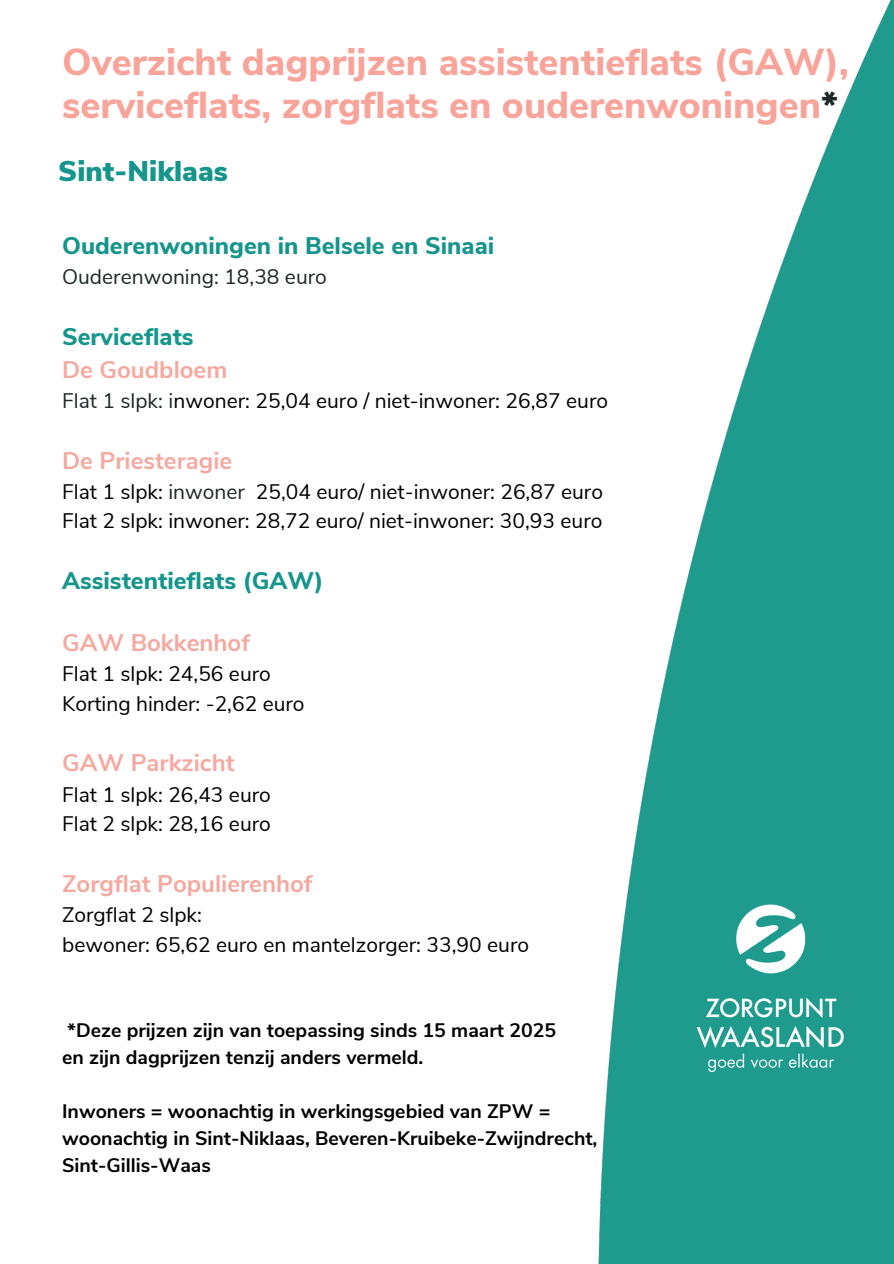
<style>
.page{position:relative;width:894px;height:1264px;background:#fff}
.page>*{position:absolute;margin:0;border:0;box-sizing:border-box;transform-origin:0 0}
.t1{font:800 37.5px/42.8px "Nunito Sans";color:#f8a49b}
.t2{font:900 28.5px "Nunito Sans";letter-spacing:.005em;color:#15958c}
.t3{font:800 24px/32.7px "Nunito Sans";color:#15958c}
.t4{font:700 24px "Nunito Sans";color:#f4a9a0}
.t5{font:21px/29.2px "Nunito Sans";color:#000}
.t6{font:21px "Nunito Sans";color:#202728}
.t7{font:700 19.5px/27px "Nunito Sans";color:#000}
.s1{color:#202728}
.s2{font-weight:700;color:#f4a9a0}
</style>
<div class="page">
<img style="left:598px;top:0;width:295px;height:1263px">
<p class="t1" style="left:62px;top:41px;width:788px">Overzicht dagprijzen assistentieflats (GAW), serviceflats, zorgflats en ouderenwoningen<span class="s1">*</span></p>
<h1 class="t2" style="left:58px;top:152px;width:171px">Sint-Niklaas</h1>
<h2 class="t3" style="left:62px;top:229px;width:433px">Ouderenwoningen in Belsele en Sinaai</h2>
<h2 class="t6" style="left:62px;top:263px;width:266px">Ouderenwoning: 18,38 euro</h2>
<h4 class="t3" style="left:62px;top:320px;width:167px">Serviceflats<br><span class="s2">De Goudbloem</span></h4>
<h4 class="t5" style="left:62px;top:386px;width:547px"><span class="s1">Flat 1 slpk: i</span>nwoner: 25,04 euro / niet-inwoner: 26,87 euro</h4>
<h6 class="t4" style="left:62px;top:444px;width:171px">De Priesteragie</h6>
<h6 class="t5" style="left:62px;top:477px;width:542px">Flat 1 slpk: <span class="s1">inwoner</span> 25,04 euro/ niet-inwoner: 26,87 euro<br>Flat 2 slpk: inwoner: 28,72 euro/ niet-inwoner: 30,93 euro</h6>
<h6 class="t3" style="left:62px;top:565px;width:262px">Assistentieflats (GAW)</h6>
<h3 class="t4" style="left:62px;top:626px;width:189px">GAW Bokkenhof</h3>
<h3 class="t5" style="left:62px;top:660px;width:244px">Flat 1 slpk: 24,56 euro<br>Korting hinder: -2,62 euro</h3>
<h6 class="t4" style="left:62px;top:747px;width:174px">GAW Parkzicht</h6>
<h6 class="t5" style="left:62px;top:780px;width:210px">Flat 1 slpk: 26,43 euro<br>Flat 2 slpk: 28,16 euro</h6>
<h6 class="t4" style="left:62px;top:867px;width:252px">Zorgflat Populierenhof</h6>
<h6 class="t5" style="left:62px;top:900px;width:468px">Zorgflat 2 slpk:<br>bewoner: 65,62 euro en mantelzorger: 33,90 euro</h6>
<h6 class="t7" style="left:62px;top:1017px;width:495px">*Deze prijzen zijn van toepassing sinds 15 maart 2025 en zijn dagprijzen tenzij anders vermeld.</h6>
<h5 class="t7" style="left:62px;top:1098px;width:536px">Inwoners = woonachtig in werkingsgebied van ZPW = woonachtig in Sint-Niklaas, Beveren-Kruibeke-Zwijndrecht,<br>Sint-Gillis-Waas</h5>
</div>
